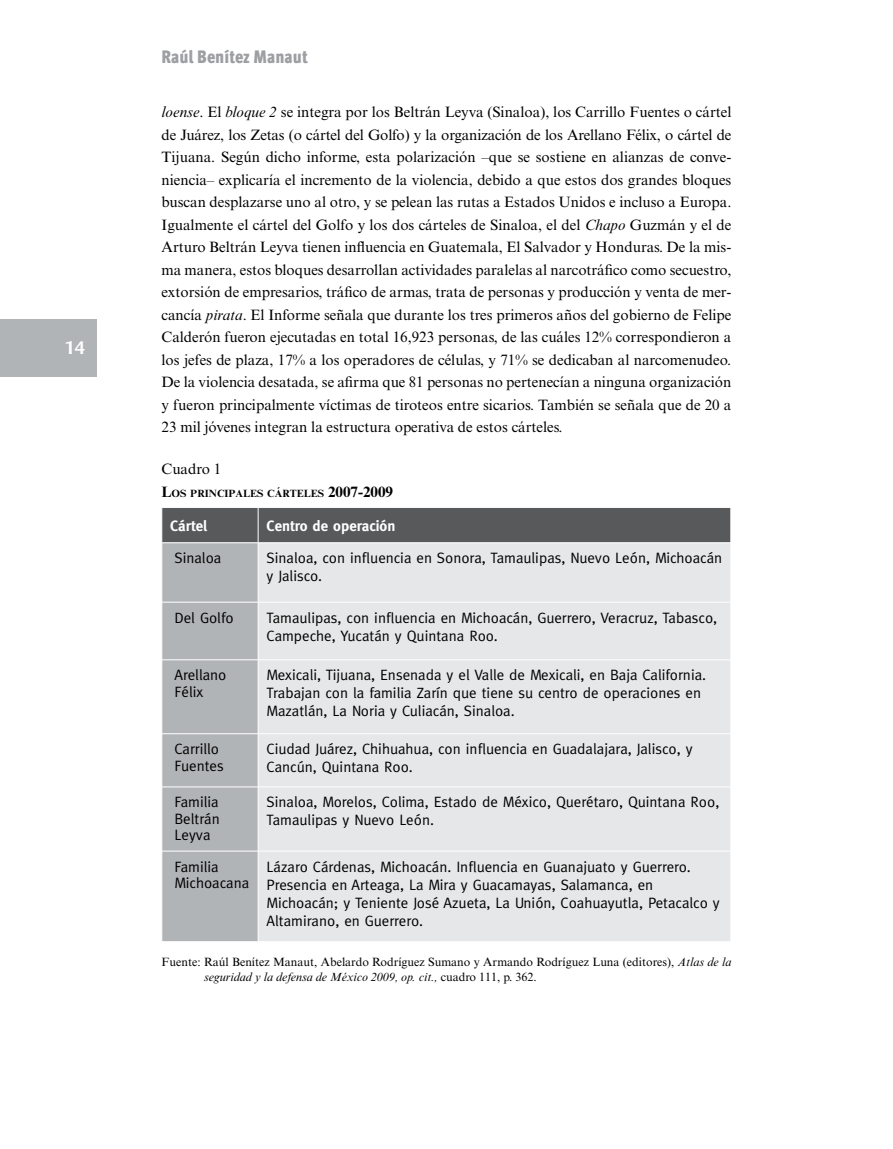
<style>
.page{position:relative;width:893px;height:1149px;background:#fff}
.page>*{position:absolute;margin:0;border:0;box-sizing:border-box;transform-origin:0 0}
.t1{font:900 18px "Meta Cond";color:#9d9fa2}
.t2{font:700 18px "Angie";color:#fff}
.t3{font:15px/22.5px "Times New Roman MT Std";color:#000;text-align:justify}
.t4{font:15px/18px "Meta";color:#000}
.t5{font:700 15px "Meta";color:#fff}
.t6{font:12px/15px "Times New Roman MT Std";color:#000}
.t7{font:700 10.5px "Times New Roman MT Std";color:#000}
.s1{font-style:italic}
.s2{font-size:15px}
</style>
<div class="page">
<div style="left:0;top:320px;width:97px;height:57px;background:#b1b4b6"></div>
<svg style="left:163px;top:508px;width:568px;height:433px;background:#939597"></svg>
<div style="left:259px;top:543px;width:472px;height:398px;background:#e6e7e8"></div>
<hr style="left:258px;top:507px;width:1px;height:35px;background:#fff">
<hr style="left:162px;top:542px;width:96px;height:1px;background:#fff">
<hr style="left:258px;top:542px;width:473px;height:1px;background:#fff">
<hr style="left:258px;top:543px;width:1px;height:58px;background:#fff">
<hr style="left:162px;top:601px;width:96px;height:1px;background:#fff">
<hr style="left:258px;top:601px;width:473px;height:1px;background:#fff">
<hr style="left:258px;top:602px;width:1px;height:57px;background:#fff">
<hr style="left:162px;top:659px;width:96px;height:1px;background:#fff">
<hr style="left:258px;top:659px;width:473px;height:1px;background:#fff">
<hr style="left:258px;top:659px;width:1px;height:74px;background:#fff">
<hr style="left:162px;top:733px;width:96px;height:1px;background:#fff">
<hr style="left:258px;top:733px;width:473px;height:1px;background:#fff">
<hr style="left:258px;top:733px;width:1px;height:53px;background:#fff">
<hr style="left:162px;top:786px;width:96px;height:1px;background:#fff">
<hr style="left:258px;top:786px;width:473px;height:1px;background:#fff">
<hr style="left:258px;top:786px;width:1px;height:64px;background:#fff">
<hr style="left:162px;top:850px;width:96px;height:1px;background:#fff">
<hr style="left:258px;top:850px;width:473px;height:1px;background:#fff">
<hr style="left:258px;top:851px;width:1px;height:90px;background:#fff">
<p class="t2" style="left:65px;top:338px;width:22px">14</p>
<p class="t1" style="left:162px;top:46px;width:148px">Raúl Benítez Manaut</p>
<p class="t3" style="left:162px;top:101px;width:571px"><span class="s1">loense</span>. El <span class="s1">bloque 2</span> se integra por los Beltrán Leyva (Sinaloa), los Carrillo Fuentes o cártel de Juárez, los Zetas (o cártel del Golfo) y la organización de los Arellano Félix, o cártel de Tijuana. Según dicho informe, esta polarización –que se sostiene en alianzas de conve&shy;niencia– explicaría el incremento de la violencia, debido a que estos dos grandes bloques buscan desplazarse uno al otro, y se pelean las rutas a Estados Unidos e incluso a Europa.<br>Igualmente el cártel del Golfo y los dos cárteles de Sinaloa, el del <span class="s1">Chapo</span> Guzmán y el de Arturo Beltrán Leyva tienen influencia en Guatemala, El Salvador y Honduras. De la mis&shy;ma manera, estos bloques desarrollan actividades paralelas al narcotráfico como secuestro, extorsión de empresarios, tráfico de armas, trata de personas y producción y venta de mer&shy;cancía <span class="s1">pirata</span>. El Informe señala que durante los tres primeros años del gobierno de Felipe Calderón fueron ejecutadas en total 16,923 personas, de las cuáles 12% correspondieron a los jefes de plaza, 17% a los operadores de células, y 71% se dedicaban al narcomenudeo.<br>De la violencia desatada, se afirma que 81 personas no pertenecían a ninguna organización y fueron principalmente víctimas de tiroteos entre sicarios. También se señala que de 20 a 23 mil jóvenes integran la estructura operativa de estos cárteles.</p>
<p class="t3" style="left:162px;top:458px;width:61px">Cuadro 1</p>
<p class="t7" style="left:162px;top:487px;width:233px"><span class="s2">L</span>OS PRINCIPALES CÁRTELES <span class="s2">2007-2009</span></p>
<p class="t5" style="left:170px;top:517px;width:39px">Cártel</p>
<p class="t5" style="left:267px;top:517px;width:130px">Centro de operación</p>
<p class="t4" style="left:175px;top:548px;width:48px">Sinaloa</p>
<p class="t4" style="left:267px;top:548px;width:457px">Sinaloa, con influencia en Sonora, Tamaulipas, Nuevo León, Michoacán y Jalisco.</p>
<p class="t4" style="left:175px;top:608px;width:61px">Del Golfo</p>
<p class="t4" style="left:267px;top:608px;width:452px">Tamaulipas, con influencia en Michoacán, Guerrero, Veracruz, Tabasco,<br>Campeche, Yucatán y Quintana Roo.</p>
<p class="t4" style="left:175px;top:666px;width:53px;line-height:16.5px">Arellano<br>Félix</p>
<p class="t4" style="left:267px;top:665px;width:441px">Mexicali, Tijuana, Ensenada y el Valle de Mexicali, en Baja California.<br>Trabajan con la familia Zarín que tiene su centro de operaciones en<br>Mazatlán, La Noria y Culiacán, Sinaloa.</p>
<p class="t4" style="left:175px;top:740px;width:51px;line-height:16.5px">Carrillo<br>Fuentes</p>
<p class="t4" style="left:267px;top:739px;width:428px">Ciudad Juárez, Chihuahua, con influencia en Guadalajara, Jalisco, y<br>Cancún, Quintana Roo.</p>
<p class="t4" style="left:175px;top:793px;width:47px;line-height:16.5px;text-align:justify">Familia Beltrán Leyva</p>
<p class="t4" style="left:267px;top:792px;width:454px">Sinaloa, Morelos, Colima, Estado de México, Querétaro, Quintana Roo,<br>Tamaulipas y Nuevo León.</p>
<p class="t4" style="left:175px;top:857px;width:76px;line-height:16.5px">Familia<br>Michoacana</p>
<p class="t4" style="left:267px;top:856px;width:455px">Lázaro Cárdenas, Michoacán. Influencia en Guanajuato y Guerrero.<br>Presencia en Arteaga, La Mira y Guacamayas, Salamanca, en Michoacán; y Teniente José Azueta, La Unión, Coahuayutla, Petacalco y Altamirano, en Guerrero.</p>
<p class="t6" style="left:204px;top:954px;width:529px;text-indent:-43px">Fuente: Raúl Benítez Manaut, Abelardo Rodríguez Sumano y Armando Rodríguez Luna (editores), <span class="s1">Atlas de la seguridad y la defensa de México 2009, op. cit.,</span> cuadro 111, p. 362.</p>
</div>
